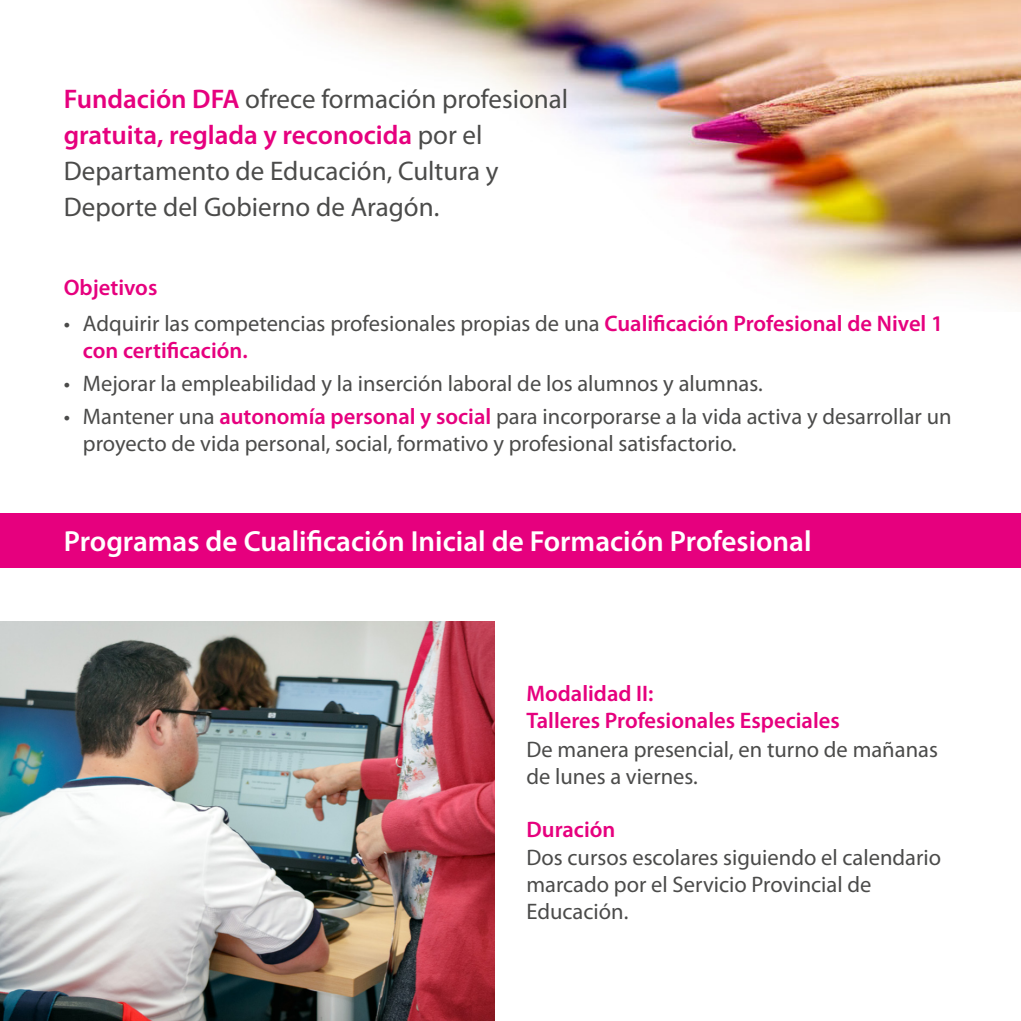
<style>
.page{position:relative;width:1021px;height:1021px;background:#fff}
.page>*{position:absolute;margin:0;border:0;box-sizing:border-box;transform-origin:0 0}
.t1{font:600 29.25px "Myriad Pro";color:#fff}
.t2{font:27px/36px "Myriad Pro";color:#4b4b4a}
.t3{font:22.5px/27px "Myriad Pro";color:#4b4b4a}
.t4{font:600 22.5px/27px "Myriad Pro";color:#e6007e}
.s1{font-weight:600;color:#e6007e}
</style>
<div class="page">
<div style="left:0;top:513px;width:1020px;height:54px;background:#e6007e"></div>
<img style="left:292px;top:0;width:728px;height:301px">
<img style="left:0;top:621px;width:494px;height:399px">
<p class="t2" style="left:64px;top:80px;width:506px"><span class="s1">Fundación DFA</span> ofrece formación profesional <span class="s1">gratuita, reglada y reconocida</span> por el Departamento de Educación, Cultura y Deporte del Gobierno de Aragón.</p>
<p class="t4" style="left:64px;top:274px;width:95px">Objetivos</p>
<p class="t3" style="left:83px;top:309px;width:861px;text-indent:-19px">• Adquirir las competencias profesionales propias de una <span class="s1">Cualificación Profesional de Nivel 1 con certificación.</span></p>
<p class="t3" style="left:64px;top:369px;width:700px">• Mejorar la empleabilidad y la inserción laboral de los alumnos y alumnas.</p>
<p class="t3" style="left:83px;top:403px;width:870px;text-indent:-19px">• Mantener una <span class="s1">autonomía personal y social</span> para incorporarse a la vida activa y desarrollar un proyecto de vida personal, social, formativo y profesional satisfactorio.</p>
<h1 class="t1" style="left:64px;top:523px;width:749px">Programas de Cualificación Inicial de Formación Profesional</h1>
<p class="t4" style="left:526px;top:679px;width:315px">Modalidad II:<br>Talleres Profesionales Especiales</p>
<p class="t3" style="left:526px;top:736px;width:413px">De manera presencial, en turno de mañanas de lunes a viernes.</p>
<p class="t4" style="left:526px;top:814px;width:90px">Duración</p>
<p class="t3" style="left:526px;top:844px;width:416px">Dos cursos escolares siguiendo el calendario marcado por el Servicio Provincial de<br>Educación.</p>
</div>
